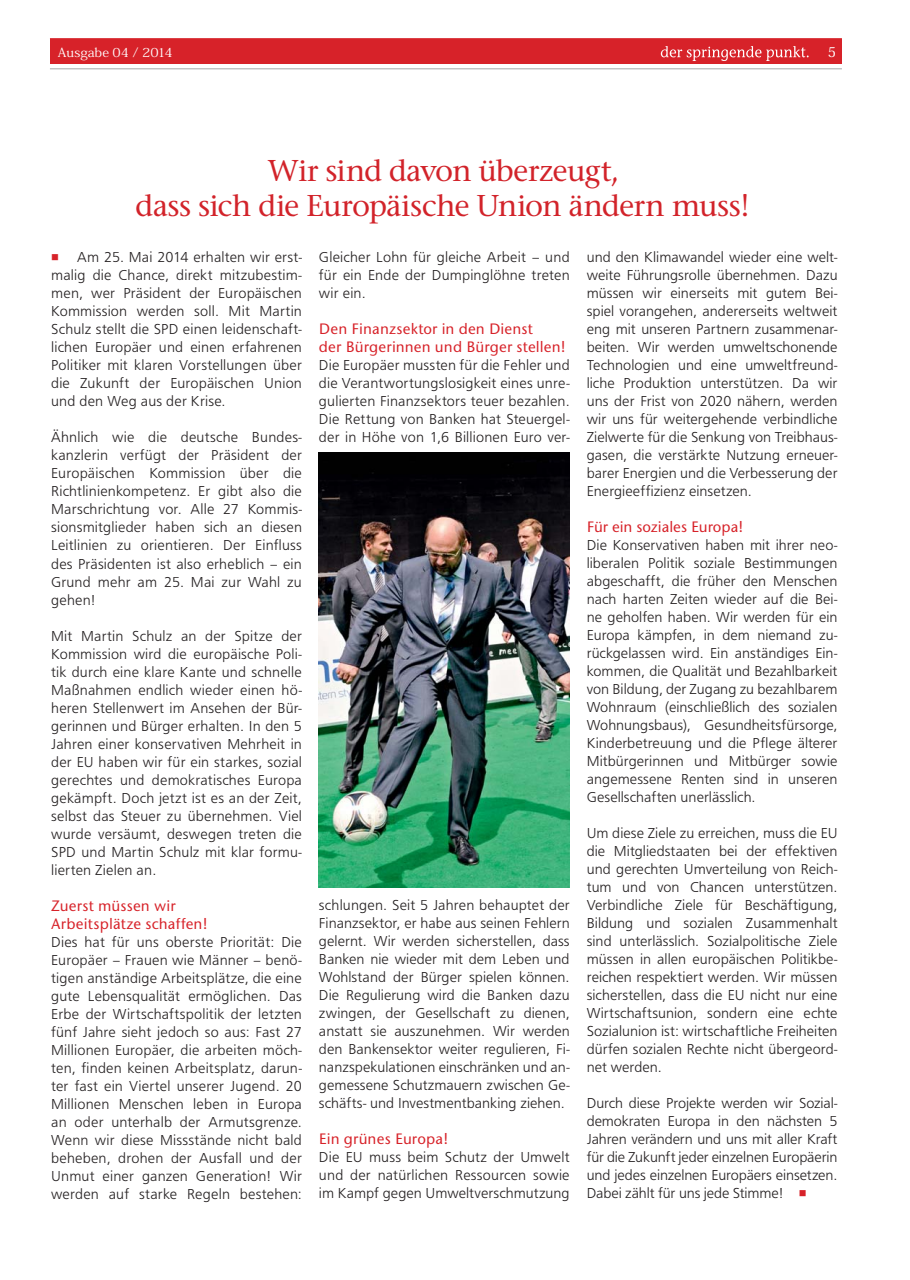
<style>
.page{position:relative;width:910px;height:1280px;background:#fff}
.page>*{position:absolute;margin:0;border:0;box-sizing:border-box;transform-origin:0 0}
.t1{font:500 31.5px/34.5px "Stone Serif Itc T";letter-spacing:-.025em;color:#d2232a;text-align:center}
.t2{font:500 15.3px/18px "Stone San Itc T";letter-spacing:.01em;color:#d72229}
.t3{font:300 15px/18px "Front Page";letter-spacing:.01em;color:#231f20;text-align:justify}
.t4{font:13.5px "Koz Min Pro Medium 90 pv RKSJ H";color:#fff}
.t5{font:12.45px "Koz Min Pro Regular 90 pv RKSJ H";letter-spacing:-.005em;color:#fff;scale:1.09 1}
.s1{color:#d72229}
</style>
<div class="page">
<div style="left:50px;top:40px;width:792px;height:24px;background:#d72229"></div>
<hr style="left:50px;top:68px;width:792px;height:1px;background:#a5a7a9">
<hr style="left:50px;top:38px;width:792px;height:1px;background:#d72229">
<svg style="left:661px;top:46px;width:148px;height:15px"></svg>
<img style="left:319px;top:453px;width:251px;height:434px">
<p class="t5" style="left:58px;top:47px;width:107px">Ausgabe 04 / 2014</p>
<h1 class="t1" style="left:135px;top:156px;width:617px">Wir sind davon überzeugt,<br>dass sich die Europäische Union ändern muss!</h1>
<p class="t4" style="left:828px;top:47px;width:10px">5</p>
<p class="t3" style="left:51px;top:249px;width:252px"><span class="s1">■</span> Am 25. Mai 2014 erhalten wir erst&shy;malig die Chance, direkt mitzubestim&shy;men, wer Präsident der Europäischen Kommission werden soll. Mit Martin Schulz stellt die SPD einen leidenschaft&shy;lichen Europäer und einen erfahrenen Politiker mit klaren Vorstellungen über die Zukunft der Europäischen Union und den Weg aus der Krise.</p>
<p class="t3" style="left:51px;top:429px;width:252px">Ähnlich wie die deutsche Bundes&shy;kanzlerin verfügt der Präsident der Europäischen Kommission über die Richtlinienkompetenz. Er gibt also die Marschrichtung vor. Alle 27 Kommis&shy;sionsmitglieder haben sich an diesen Leitlinien zu orientieren. Der Einfluss des Präsidenten ist also erheblich – ein Grund mehr am 25. Mai zur Wahl zu gehen!</p>
<p class="t3" style="left:51px;top:627px;width:252px">Mit Martin Schulz an der Spitze der Kommission wird die europäische Poli&shy;tik durch eine klare Kante und schnelle Maßnahmen endlich wieder einen hö&shy;heren Stellenwert im Ansehen der Bür&shy;gerinnen und Bürger erhalten. In den 5<br>Jahren einer konservativen Mehrheit in der EU haben wir für ein starkes, sozial gerechtes und demokratisches Europa gekämpft. Doch jetzt ist es an der Zeit, selbst das Steuer zu übernehmen. Viel wurde versäumt, deswegen treten die SPD und Martin Schulz mit klar formu&shy;lierten Zielen an.</p>
<p class="t2" style="left:51px;top:897px;width:158px">Zuerst müssen wir<br>Arbeitsplätze schaffen!</p>
<p class="t3" style="left:51px;top:933px;width:252px">Dies hat für uns oberste Priorität: Die Europäer – Frauen wie Männer – benö&shy;tigen anständige Arbeitsplätze, die eine gute Lebensqualität ermöglichen. Das Erbe der Wirtschaftspolitik der letzten fünf Jahre sieht jedoch so aus: Fast 27<br>Millionen Europäer, die arbeiten möch&shy;ten, finden keinen Arbeitsplatz, darun&shy;ter fast ein Viertel unserer Jugend. 20<br>Millionen Menschen leben in Europa an oder unterhalb der Armutsgrenze.<br>Wenn wir diese Missstände nicht bald beheben, drohen der Ausfall und der Unmut einer ganzen Generation! Wir werden auf starke Regeln bestehen:</p>
<p class="t3" style="left:319px;top:249px;width:252px">Gleicher Lohn für gleiche Arbeit – und für ein Ende der Dumpinglöhne treten wir ein.</p>
<p class="t2" style="left:319px;top:321px;width:249px">Den Finanzsektor in den Dienst<br>der Bürgerinnen und Bürger stellen!</p>
<p class="t3" style="left:319px;top:357px;width:252px">Die Europäer mussten für die Fehler und die Verantwortungslosigkeit eines unre&shy;gulierten Finanzsektors teuer bezahlen.<br>Die Rettung von Banken hat Steuergel&shy;der in Höhe von 1,6 Billionen Euro ver-</p>
<p class="t3" style="left:319px;top:897px;width:252px">schlungen. Seit 5 Jahren behauptet der Finanzsektor, er habe aus seinen Fehlern gelernt. Wir werden sicherstellen, dass Banken nie wieder mit dem Leben und Wohlstand der Bürger spielen können.<br>Die Regulierung wird die Banken dazu zwingen, der Gesellschaft zu dienen, anstatt sie auszunehmen. Wir werden den Bankensektor weiter regulieren, Fi&shy;nanzspekulationen einschränken und an&shy;gemessene Schutzmauern zwischen Ge&shy;schäfts- und Investmentbanking ziehen.</p>
<p class="t2" style="left:319px;top:1131px;width:131px">Ein grünes Europa!</p>
<p class="t3" style="left:319px;top:1149px;width:252px">Die EU muss beim Schutz der Umwelt und der natürlichen Ressourcen sowie im Kampf gegen Umweltverschmutzung</p>
<p class="t3" style="left:587px;top:249px;width:252px">und den Klimawandel wieder eine welt&shy;weite Führungsrolle übernehmen. Dazu müssen wir einerseits mit gutem Bei&shy;spiel vorangehen, andererseits weltweit eng mit unseren Partnern zusammenar&shy;beiten. Wir werden umweltschonende Technologien und eine umweltfreund&shy;liche Produktion unterstützen. Da wir uns der Frist von 2020 nähern, werden wir uns für weitergehende verbindliche Zielwerte für die Senkung von Treibhaus&shy;gasen, die verstärkte Nutzung erneuer&shy;barer Energien und die Verbesserung der Energieeffizienz einsetzen.</p>
<p class="t2" style="left:587px;top:519px;width:158px">Für ein soziales Europa!</p>
<p class="t3" style="left:587px;top:537px;width:252px">Die Konservativen haben mit ihrer neo&shy;liberalen Politik soziale Bestimmungen abgeschafft, die früher den Menschen nach harten Zeiten wieder auf die Bei&shy;ne geholfen haben. Wir werden für ein Europa kämpfen, in dem niemand zu&shy;rückgelassen wird. Ein anständiges Ein&shy;kommen, die Qualität und Bezahlbarkeit von Bildung, der Zugang zu bezahlbarem Wohnraum (einschließlich des sozialen Wohnungsbaus), Gesundheitsfürsorge, Kinderbetreuung und die Pflege älterer Mitbürgerinnen und Mitbürger sowie angemessene Renten sind in unseren Gesellschaften unerlässlich.</p>
<p class="t3" style="left:587px;top:825px;width:252px">Um diese Ziele zu erreichen, muss die EU die Mitgliedstaaten bei der effektiven und gerechten Umverteilung von Reich&shy;tum und von Chancen unterstützen.<br>Verbindliche Ziele für Beschäftigung, Bildung und sozialen Zusammenhalt sind unterlässlich. Sozialpolitische Ziele müssen in allen europäischen Politikbe&shy;reichen respektiert werden. Wir müssen sicherstellen, dass die EU nicht nur eine Wirtschaftsunion, sondern eine echte Sozialunion ist: wirtschaftliche Freiheiten dürfen sozialen Rechte nicht übergeord&shy;net werden.</p>
<p class="t3" style="left:587px;top:1095px;width:252px">Durch diese Projekte werden wir Sozial&shy;demokraten Europa in den nächsten 5<br>Jahren verändern und uns mit aller Kraft für die Zukunft jeder einzelnen Europäerin und jedes einzelnen Europäers einsetzen.<br>Dabei zählt für uns jede Stimme! <span class="s1">■</span></p>
</div>
